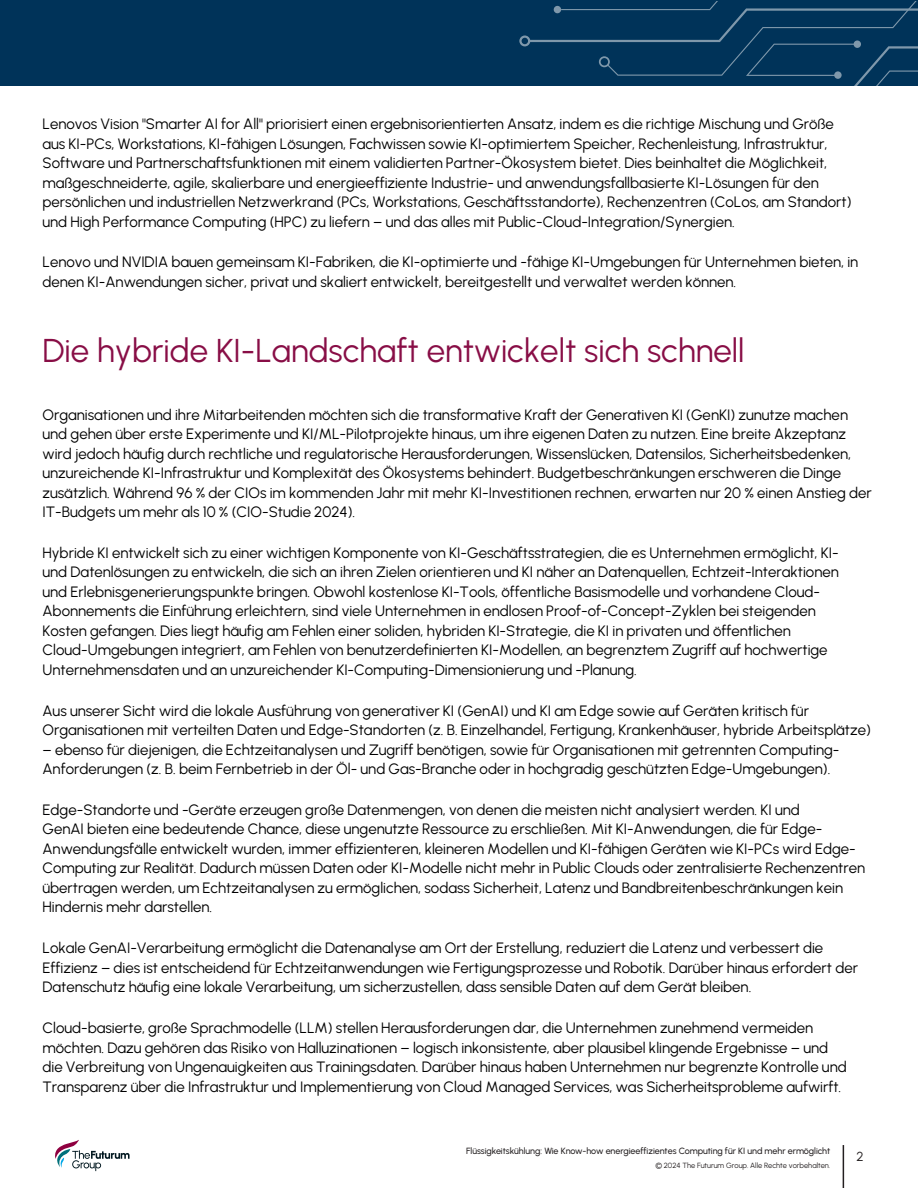
<style>
.page{position:relative;width:918px;height:1188px;background:#fff}
.page>*{position:absolute;margin:0;border:0;box-sizing:border-box;transform-origin:0 0}
.WH_Introduction_Header{font:33px "Urbanist";color:#880e46}
.footnote{font:15px/19.5px "Urbanist";color:#000001}
.t1{font:13.05px "Urbanist";color:#231f20}
.t2{font:500 9px "Urbanist";letter-spacing:-.005em;color:#231f20}
.t3{font:7.5px "Urbanist";color:#231f20}
</style>
<div class="page">
<div style="left:0;top:0;width:918px;height:85px;background:#003359"></div>
<svg style="left:519px;top:2px;width:399px;height:84px"></svg>
<svg style="left:55px;top:1140px;width:75px;height:31px"></svg>
<hr style="left:843px;top:1145px;width:1px;height:43px;background:#231f20">
<p class="footnote" style="left:43px;top:114px;width:811px">Lenovos Vision "Smarter AI for All" priorisiert einen ergebnisorientierten Ansatz, indem es die richtige Mischung und Größe aus KI-PCs, Workstations, KI-fähigen Lösungen, Fachwissen sowie KI-optimiertem Speicher, Rechenleistung, Infrastruktur, Software und Partnerschaftsfunktionen mit einem validierten Partner-Ökosystem bietet. Dies beinhaltet die Möglichkeit, maßgeschneiderte, agile, skalierbare und energieeffiziente Industrie- und anwendungsfallbasierte KI-Lösungen für den persönlichen und industriellen Netzwerkrand (PCs, Workstations, Geschäftsstandorte), Rechenzentren (CoLos, am Standort) und High Performance Computing (HPC) zu liefern – und das alles mit Public-Cloud-Integration/Synergien.</p>
<p class="footnote" style="left:43px;top:252px;width:817px">Lenovo und NVIDIA bauen gemeinsam KI-Fabriken, die KI-optimierte und -fähige KI-Umgebungen für Unternehmen bieten, in denen KI-Anwendungen sicher, privat und skaliert entwickelt, bereitgestellt und verwaltet werden können.</p>
<p class="WH_Introduction_Header" style="left:43px;top:329px;width:703px">Die hybride KI-Landschaft entwickelt sich schnell</p>
<p class="footnote" style="left:43px;top:404px;width:831px">Organisationen und ihre Mitarbeitenden möchten sich die transformative Kraft der Generativen KI (GenKI) zunutze machen und gehen über erste Experimente und KI/ML-Pilotprojekte hinaus, um ihre eigenen Daten zu nutzen. Eine breite Akzeptanz wird jedoch häufig durch rechtliche und regulatorische Herausforderungen, Wissenslücken, Datensilos, Sicherheitsbedenken, unzureichende KI-Infrastruktur und Komplexität des Ökosystems behindert. Budgetbeschränkungen erschweren die Dinge zusätzlich. Während 96 % der CIOs im kommenden Jahr mit mehr KI-Investitionen rechnen, erwarten nur 20 % einen Anstieg der IT-Budgets um mehr als 10 % (CIO-Studie 2024).</p>
<p class="footnote" style="left:43px;top:543px;width:798px">Hybride KI entwickelt sich zu einer wichtigen Komponente von KI-Geschäftsstrategien, die es Unternehmen ermöglicht, KI&shy;und Datenlösungen zu entwickeln, die sich an ihren Zielen orientieren und KI näher an Datenquellen, Echtzeit-Interaktionen und Erlebnisgenerierungspunkte bringen. Obwohl kostenlose KI-Tools, öffentliche Basismodelle und vorhandene Cloud-Abonnements die Einführung erleichtern, sind viele Unternehmen in endlosen Proof-of-Concept-Zyklen bei steigenden Kosten gefangen. Dies liegt häufig am Fehlen einer soliden, hybriden KI-Strategie, die KI in privaten und öffentlichen Cloud-Umgebungen integriert, am Fehlen von benutzerdefinierten KI-Modellen, an begrenztem Zugriff auf hochwertige Unternehmensdaten und an unzureichender KI-Computing-Dimensionierung und -Planung.</p>
<p class="footnote" style="left:43px;top:700px;width:830px">Aus unserer Sicht wird die lokale Ausführung von generativer KI (GenAI) und KI am Edge sowie auf Geräten kritisch für<br>Organisationen mit verteilten Daten und Edge-Standorten (z. B. Einzelhandel, Fertigung, Krankenhäuser, hybride Arbeitsplätze)</p>
<p class="footnote" style="left:43px;top:739px;width:799px">– ebenso für diejenigen, die Echtzeitanalysen und Zugriff benötigen, sowie für Organisationen mit getrennten Computing-<br>Anforderungen (z. B. beim Fernbetrieb in der Öl- und Gas-Branche oder in hochgradig geschützten Edge-Umgebungen).</p>
<p class="footnote" style="left:43px;top:800px;width:824px">Edge-Standorte und -Geräte erzeugen große Datenmengen, von denen die meisten nicht analysiert werden. KI und<br>GenAI bieten eine bedeutende Chance, diese ungenutzte Ressource zu erschließen. Mit KI-Anwendungen, die für Edge-Anwendungsfälle entwickelt wurden, immer effizienteren, kleineren Modellen und KI-fähigen Geräten wie KI-PCs wird Edge-Computing zur Realität. Dadurch müssen Daten oder KI-Modelle nicht mehr in Public Clouds oder zentralisierte Rechenzentren übertragen werden, um Echtzeitanalysen zu ermöglichen, sodass Sicherheit, Latenz und Bandbreitenbeschränkungen kein Hindernis mehr darstellen.</p>
<p class="footnote" style="left:43px;top:938px;width:817px">Lokale GenAI-Verarbeitung ermöglicht die Datenanalyse am Ort der Erstellung, reduziert die Latenz und verbessert die<br>Effizienz – dies ist entscheidend für Echtzeitanwendungen wie Fertigungsprozesse und Robotik. Darüber hinaus erfordert der<br>Datenschutz häufig eine lokale Verarbeitung, um sicherzustellen, dass sensible Daten auf dem Gerät bleiben.</p>
<p class="footnote" style="left:43px;top:1018px;width:806px">Cloud-basierte, große Sprachmodelle (LLM) stellen Herausforderungen dar, die Unternehmen zunehmend vermeiden möchten. Dazu gehören das Risiko von Halluzinationen – logisch inkonsistente, aber plausibel klingende Ergebnisse – und die Verbreitung von Ungenauigkeiten aus Trainingsdaten. Darüber hinaus haben Unternehmen nur begrenzte Kontrolle und Transparenz über die Infrastruktur und Implementierung von Cloud Managed Services, was Sicherheitsprobleme aufwirft.</p>
<p class="t2" style="left:466px;top:1144px;width:366px">Flüssigkeitskühlung: Wie Know-how energieeffizientes Computing für KI und mehr ermöglicht</p>
<p class="t3" style="left:655px;top:1160px;width:176px">© 2024 The Futurum Group. Alle Rechte vorbehalten.</p>
<p class="t1" style="left:856px;top:1148px;width:9px">2</p>
</div>
